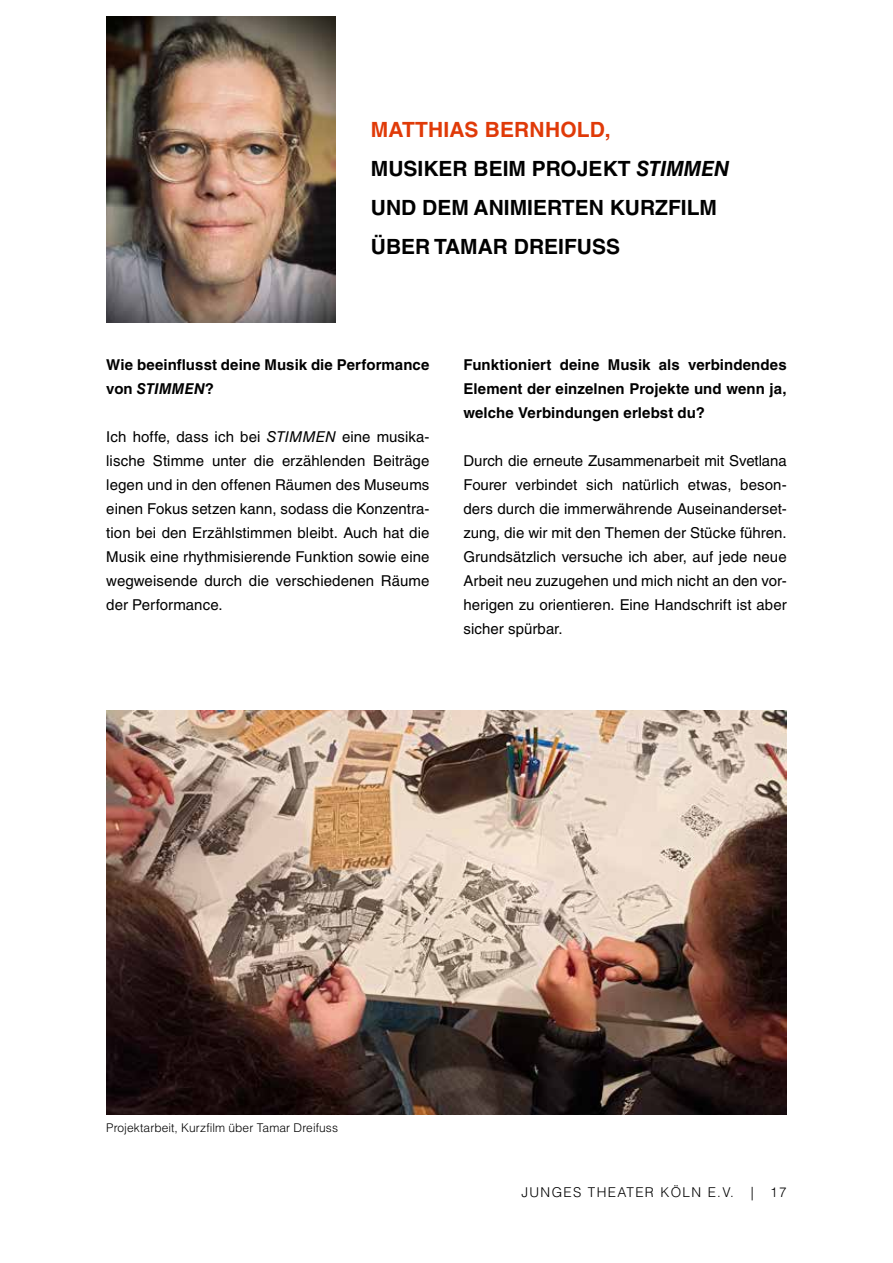
<style>
.page{position:relative;width:893px;height:1263px;background:#fff}
.page>*{position:absolute;margin:0;border:0;box-sizing:border-box;transform-origin:0 0}
.t1{font:700 21px/39px "Helvetica LT Std";color:#000}
.t2{font:15px/24px "Helvetica LT Std";letter-spacing:.005em;color:#000;text-align:justify}
.t3{font:700 15px/24px "Helvetica LT Std";letter-spacing:.005em;color:#000}
.t4{font:300 13.5px "Helvetica LT Std";letter-spacing:.1em;color:#000}
.t5{font:300 12px "Helvetica LT Std";letter-spacing:.005em;color:#000}
.s1{color:#e03a08}
.s2{font-style:italic}
</style>
<div class="page">
<img style="left:106px;top:710px;width:681px;height:404px">
<img style="left:106px;top:17px;width:229px;height:305px">
<h1 class="t1" style="left:371px;top:109px;width:360px"><span class="s1">MATTHIAS BERNHOLD,<br></span>MUSIKER BEIM PROJEKT <span class="s2">STIMMEN<br></span>UND DEM ANIMIERTEN KURZFILM<br>ÜBER TAMAR DREIFUSS</h1>
<p class="t3" style="left:106px;top:353px;width:325px">Wie beeinflusst deine Musik die Performance von <span class="s2">STIMMEN</span>?</p>
<p class="t2" style="left:106px;top:425px;width:325px">Ich hoffe, dass ich bei <span class="s2">STIMMEN</span> eine musika&shy;lische Stimme unter die erzählenden Beiträge legen und in den offenen Räumen des Museums einen Fokus setzen kann, sodass die Konzentra&shy;tion bei den Erzählstimmen bleibt. Auch hat die Musik eine rhythmisierende Funktion sowie eine wegweisende durch die verschiedenen Räume der Performance.</p>
<p class="t3" style="left:463px;top:353px;width:325px;text-align:justify">Funktioniert deine Musik als verbindendes Element der einzelnen Projekte und wenn ja, welche Verbindungen erlebst du?</p>
<p class="t2" style="left:463px;top:449px;width:325px">Durch die erneute Zusammenarbeit mit Svetlana Fourer verbindet sich natürlich etwas, beson&shy;ders durch die immerwährende Auseinanderset&shy;zung, die wir mit den Themen der Stücke führen.<br>Grundsätzlich versuche ich aber, auf jede neue Arbeit neu zuzugehen und mich nicht an den vor&shy;herigen zu orientieren. Eine Handschrift ist aber sicher spürbar.</p>
<p class="t5" style="left:106px;top:1120px;width:233px">Projektarbeit, Kurzfilm über Tamar Dreifuss</p>
<p class="t4" style="left:521px;top:1184px;width:267px">JUNGES THEATER KÖLN E.V. | 17</p>
</div>
